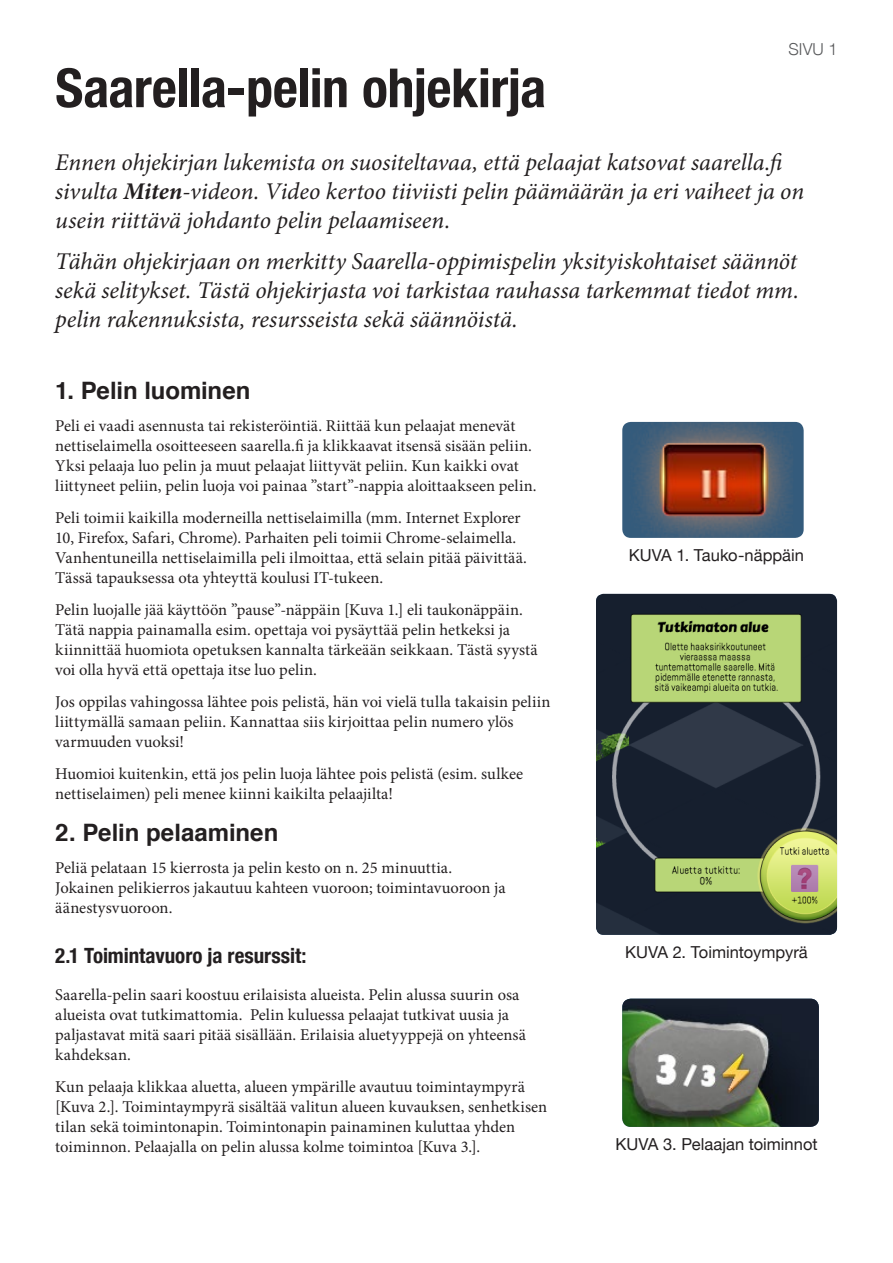
<style>
.page{position:relative;width:893px;height:1263px;background:#fff}
.page>*{position:absolute;margin:0;border:0;box-sizing:border-box;transform-origin:0 0}
.t1{font:700 condensed 54px "Helvetica Neue";letter-spacing:-.01em;color:#231f20}
.t2{font:italic 24px/28.8px "Minion Pro";letter-spacing:-.005em;color:#231f20}
.t3{font:700 24px "Helvetica";letter-spacing:-.005em;color:#231f20}
.t4{font:700 condensed 21px "Helvetica Neue";color:#231f20}
.t5{font:16.5px/19.8px "Minion Pro";letter-spacing:.005em;color:#231f20}
.t6{font:16.5px "Helvetica Neue";color:#231f20}
.t7{font:300 16.5px "Helvetica Neue";color:#58595b}
.s1{font-weight:700}
</style>
<div class="page">
<div style="left:622px;top:422px;width:182px;height:116px;background:#345b7c;border-radius:9px"></div>
<img style="left:628px;top:422px;width:165px;height:116px">
<img style="left:596px;top:594px;width:241px;height:341px">
<img style="left:622px;top:999px;width:197px;height:128px">
<p class="t7" style="left:789px;top:36px;width:51px">Sivu 1</p>
<h1 class="t1" style="left:55px;top:43px;width:492px">Saarella-pelin ohjekirja</h1>
<h2 class="t2" style="left:55px;top:148px;width:750px">Ennen ohjekirjan lukemista on suositeltavaa, että pelaajat katsovat saarella.fi sivulta <span class="s1">Miten</span>-videon. Video kertoo tiiviisti pelin päämäärän ja eri vaiheet ja on usein riittävä johdanto pelin pelaamiseen.</h2>
<h2 class="t2" style="left:55px;top:247px;width:745px;text-align:justify">Tähän ohjekirjaan on merkitty Saarella-oppimispelin yksityiskohtaiset säännöt sekä selitykset. Tästä ohjekirjasta voi tarkistaa rauhassa tarkemmat tiedot mm. pelin rakennuksista, resursseista sekä säännöistä.</h2>
<h2 class="t3" style="left:55px;top:371px;width:197px">1. Pelin luominen</h2>
<p class="t5" style="left:55px;top:416px;width:483px">Peli ei vaadi asennusta tai rekisteröintiä. Riittää kun pelaajat menevät nettiselaimella osoitteeseen saarella.fi ja klikkaavat itsensä sisään peliin.<br>Yksi pelaaja luo pelin ja muut pelaajat liittyvät peliin. Kun kaikki ovat liittyneet peliin, pelin luoja voi painaa ”start”-nappia aloittaakseen pelin.</p>
<p class="t5" style="left:55px;top:508px;width:473px">Peli toimii kaikilla moderneilla nettiselaimilla (mm. Internet Explorer 10, Firefox, Safari, Chrome). Parhaiten peli toimii Chrome-selaimella.<br>Vanhentuneilla nettiselaimilla peli ilmoittaa, että selain pitää päivittää.<br>Tässä tapauksessa ota yhteyttä koulusi IT-tukeen.</p>
<p class="t5" style="left:55px;top:600px;width:484px">Pelin luojalle jää käyttöön ”pause”-näppäin [Kuva 1.] eli taukonäppäin.<br>Tätä nappia painamalla esim. opettaja voi pysäyttää pelin hetkeksi ja kiinnittää huomiota opetuksen kannalta tärkeään seikkaan. Tästä syystä voi olla hyvä että opettaja itse luo pelin.</p>
<p class="t5" style="left:55px;top:692px;width:497px">Jos oppilas vahingossa lähtee pois pelistä, hän voi vielä tulla takaisin peliin liittymällä samaan peliin. Kannattaa siis kirjoittaa pelin numero ylös varmuuden vuoksi!</p>
<p class="t5" style="left:55px;top:764px;width:469px">Huomioi kuitenkin, että jos pelin luoja lähtee pois pelistä (esim. sulkee nettiselaimen) peli menee kiinni kaikilta pelaajilta!</p>
<h2 class="t3" style="left:55px;top:813px;width:225px">2. Pelin pelaaminen</h2>
<p class="t5" style="left:55px;top:858px;width:452px">Peliä pelataan 15 kierrosta ja pelin kesto on n. 25 minuuttia.<br>Jokainen pelikierros jakautuu kahteen vuoroon; toimintavuoroon ja äänestysvuoroon.</p>
<p class="t4" style="left:55px;top:938px;width:253px">2.1 Toimintavuoro ja resurssit:</p>
<p class="t5" style="left:55px;top:985px;width:472px">Saarella-pelin saari koostuu erilaisista alueista. Pelin alussa suurin osa alueista ovat tutkimattomia. Pelin kuluessa pelaajat tutkivat uusia ja paljastavat mitä saari pitää sisällään. Erilaisia aluetyyppejä on yhteensä kahdeksan.</p>
<p class="t5" style="left:55px;top:1077px;width:493px">Kun pelaaja klikkaa aluetta, alueen ympärille avautuu toimintaympyrä [Kuva 2.]. Toimintaympyrä sisältää valitun alueen kuvauksen, senhetkisen tilan sekä toimintonapin. Toimintonapin painaminen kuluttaa yhden toiminnon. Pelaajalla on pelin alussa kolme toimintoa [Kuva 3.].</p>
<p class="t6" style="left:629px;top:541px;width:177px">KUVA 1. Tauko-näppäin</p>
<p class="t6" style="left:625px;top:938px;width:184px">KUVA 2. Toimintoympyrä</p>
<p class="t6" style="left:615px;top:1130px;width:204px">KUVA 3. Pelaajan toiminnot</p>
</div>
